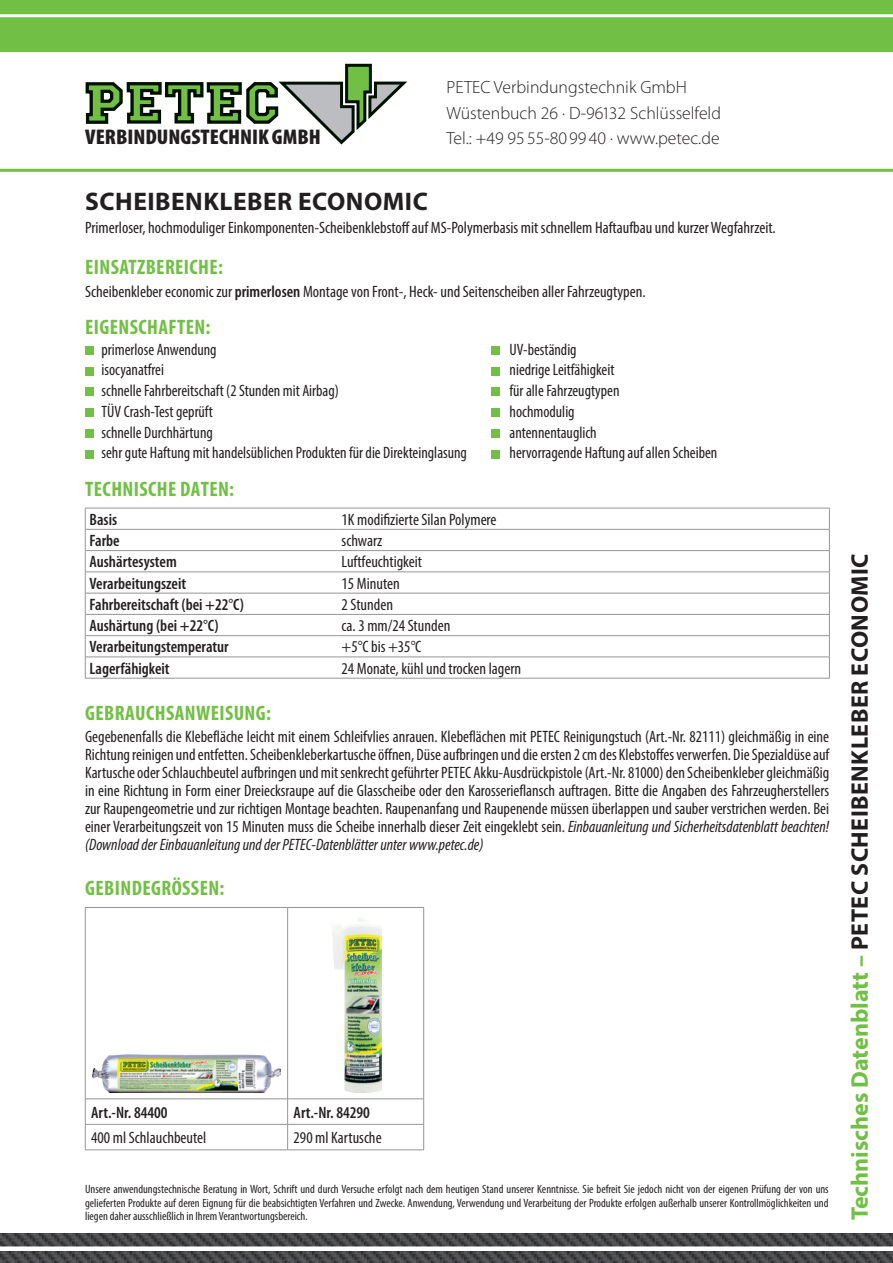
<style>
.page{position:relative;width:893px;height:1263px;background:#fff}
.page>*{position:absolute;margin:0;border:0;box-sizing:border-box;transform-origin:0 0}
.t1{font:700 25.5px "Myriad Pro";letter-spacing:.02em;color:#231f20}
.t2{font:700 24px "Myriad Pro";letter-spacing:.02em;color:#231f20}
.t3{font:900 condensed 21.3px "Myriad Pro";color:#231f20;scale:1.05 1}
.t4{font:700 condensed 21px "Myriad Pro";letter-spacing:.02em;color:#71bf44}
.t5{font:300 17.7px "Myriad Pro";color:#231f20}
.Textkörper_2{font:condensed 16.5px/18px "Myriad Pro";color:#231f20;text-align:justify}
.t6{font:600 condensed 16.5px "Myriad Pro";color:#231f20}
.Textkörper{font:condensed 12px/13.5px "Myriad Pro";color:#231f20;text-align:justify}
.s1{font-weight:600}
.s2{font-style:italic}
.s3{color:#71bf44}
</style>
<div class="page">
<div style="left:0;top:0;width:893px;height:51px;background:#71bf44"></div>
<hr style="left:0;top:14px;width:893px;height:3px;background:#fff">
<svg style="left:85px;top:63px;width:323px;height:82px"></svg>
<img style="left:0;top:1233px;width:893px;height:30px">
<div style="left:0;top:1246px;width:893px;height:5px;background:#fff"></div>
<div style="left:85px;top:346px;width:9px;height:8px;background:#71bf44"></div>
<div style="left:492px;top:346px;width:8px;height:8px;background:#71bf44"></div>
<div style="left:85px;top:367px;width:9px;height:8px;background:#71bf44"></div>
<div style="left:492px;top:367px;width:8px;height:8px;background:#71bf44"></div>
<div style="left:85px;top:387px;width:9px;height:9px;background:#71bf44"></div>
<div style="left:492px;top:387px;width:8px;height:9px;background:#71bf44"></div>
<div style="left:85px;top:408px;width:9px;height:9px;background:#71bf44"></div>
<div style="left:492px;top:408px;width:8px;height:9px;background:#71bf44"></div>
<div style="left:85px;top:429px;width:9px;height:8px;background:#71bf44"></div>
<div style="left:492px;top:429px;width:8px;height:8px;background:#71bf44"></div>
<div style="left:85px;top:450px;width:9px;height:8px;background:#71bf44"></div>
<div style="left:492px;top:450px;width:8px;height:8px;background:#71bf44"></div>
<svg style="left:337px;top:551px;width:492px;height:127px"></svg>
<hr style="left:85px;top:529px;width:252px;height:1px;background:#939598">
<hr style="left:85px;top:550px;width:252px;height:1px;background:#939598">
<hr style="left:85px;top:572px;width:252px;height:1px;background:#939598">
<hr style="left:85px;top:593px;width:252px;height:1px;background:#939598">
<hr style="left:85px;top:614px;width:252px;height:1px;background:#939598">
<hr style="left:85px;top:635px;width:252px;height:1px;background:#939598">
<hr style="left:85px;top:657px;width:252px;height:1px;background:#939598">
<hr style="left:85px;top:508px;width:252px;height:1px;background:#939598">
<hr style="left:337px;top:508px;width:493px;height:1px;background:#939598">
<svg style="left:85px;top:508px;width:1px;height:170px"></svg>
<hr style="left:85px;top:678px;width:252px;height:1px;background:#939598">
<hr style="left:337px;top:529px;width:493px;height:1px;background:#939598">
<hr style="left:337px;top:550px;width:493px;height:1px;background:#939598">
<hr style="left:337px;top:572px;width:493px;height:1px;background:#939598">
<hr style="left:337px;top:593px;width:493px;height:1px;background:#939598">
<hr style="left:337px;top:614px;width:493px;height:1px;background:#939598">
<hr style="left:337px;top:635px;width:493px;height:1px;background:#939598">
<hr style="left:337px;top:657px;width:493px;height:1px;background:#939598">
<svg style="left:829px;top:508px;width:1px;height:170px"></svg>
<hr style="left:337px;top:678px;width:493px;height:1px;background:#939598">
<hr style="left:85px;top:907px;width:203px;height:1px;background:#939598">
<hr style="left:85px;top:908px;width:1px;height:190px;background:#939598">
<hr style="left:288px;top:907px;width:136px;height:1px;background:#939598">
<hr style="left:287px;top:908px;width:1px;height:190px;background:#939598">
<hr style="left:423px;top:908px;width:1px;height:190px;background:#939598">
<hr style="left:85px;top:1098px;width:203px;height:1px;background:#939598">
<hr style="left:288px;top:1098px;width:136px;height:1px;background:#939598">
<hr style="left:85px;top:1124px;width:203px;height:1px;background:#939598">
<svg style="left:85px;top:1099px;width:1px;height:50px"></svg>
<hr style="left:288px;top:1124px;width:136px;height:1px;background:#939598">
<svg style="left:287px;top:1099px;width:1px;height:50px"></svg>
<svg style="left:423px;top:1099px;width:1px;height:50px"></svg>
<hr style="left:85px;top:1149px;width:203px;height:1px;background:#939598">
<hr style="left:288px;top:1149px;width:136px;height:1px;background:#939598">
<img style="left:92px;top:1054px;width:189px;height:39px">
<img style="left:332px;top:918px;width:50px;height:175px">
<hr style="left:0;top:169px;width:893px;height:3px;background:#71bf44">
<p class="t3" style="left:85px;top:124px;width:226px">VERBINDUNGSTECHNIK GMBH</p>
<p class="t5" style="left:446px;top:77px;width:242px">PETEC Verbindungstechnik GmbH</p>
<p class="t5" style="left:446px;top:102px;width:276px">Wüstenbuch 26 · D-96132 Schlüsselfeld</p>
<p class="t5" style="left:446px;top:128px;width:275px">Tel.: +49 95 55-80 99 40 · www.petec.de</p>
<p class="t1" style="left:85px;top:184px;width:344px">SCHEIBENKLEBER ECONOMIC</p>
<p class="Textkörper_2" style="left:85px;top:218px;width:692px">Primerloser, hochmoduliger Einkomponenten-Scheibenklebstoff auf MS-Polymerbasis mit schnellem Haftaufbau und kurzer Wegfahrzeit.</p>
<p class="t4" style="left:85px;top:254px;width:139px">EINSATZBEREICHE:</p>
<p class="Textkörper_2" style="left:85px;top:282px;width:562px">Scheibenkleber economic zur <span class="s1">primerlosen</span> Montage von Front-, Heck- und Seitenscheiben aller Fahrzeugtypen.</p>
<p class="t4" style="left:85px;top:314px;width:127px">EIGENSCHAFTEN:</p>
<p class="Textkörper_2" style="left:102px;top:340px;width:117px">primerlose Anwendung</p>
<p class="Textkörper_2" style="left:510px;top:340px;width:69px">UV-beständig</p>
<p class="Textkörper_2" style="left:102px;top:361px;width:64px">isocyanatfrei</p>
<p class="Textkörper_2" style="left:510px;top:361px;width:106px">niedrige Leitfähigkeit</p>
<p class="Textkörper_2" style="left:102px;top:381px;width:239px">schnelle Fahrbereitschaft (2 Stunden mit Airbag)</p>
<p class="Textkörper_2" style="left:510px;top:381px;width:111px">für alle Fahrzeugtypen</p>
<p class="Textkörper_2" style="left:102px;top:402px;width:113px">TÜV Crash-Test geprüft</p>
<p class="Textkörper_2" style="left:510px;top:402px;width:67px">hochmodulig</p>
<p class="Textkörper_2" style="left:102px;top:423px;width:113px">schnelle Durchhärtung</p>
<p class="Textkörper_2" style="left:510px;top:423px;width:89px">antennentauglich</p>
<p class="Textkörper_2" style="left:102px;top:444px;width:367px">sehr gute Haftung mit handelsüblichen Produkten für die Direkteinglasung</p>
<p class="Textkörper_2" style="left:510px;top:444px;width:209px">hervorragende Haftung auf allen Scheiben</p>
<p class="t4" style="left:85px;top:475px;width:150px">TECHNISCHE DATEN:</p>
<p class="t6" style="left:90px;top:509px;width:29px">Basis</p>
<p class="Textkörper_2" style="left:342px;top:510px;width:156px">1K modifizierte Silan Polymere</p>
<p class="t6" style="left:90px;top:530px;width:32px">Farbe</p>
<p class="Textkörper_2" style="left:342px;top:531px;width:42px">schwarz</p>
<p class="t6" style="left:90px;top:552px;width:89px">Aushärtesystem</p>
<p class="Textkörper_2" style="left:342px;top:553px;width:82px">Luftfeuchtigkeit</p>
<p class="t6" style="left:90px;top:573px;width:98px">Verarbeitungszeit</p>
<p class="Textkörper_2" style="left:342px;top:574px;width:60px">15 Minuten</p>
<p class="t6" style="left:90px;top:594px;width:156px">Fahrbereitschaft (bei +22°C)</p>
<p class="Textkörper_2" style="left:342px;top:595px;width:53px">2 Stunden</p>
<p class="t6" style="left:90px;top:615px;width:131px">Aushärtung (bei +22°C)</p>
<p class="Textkörper_2" style="left:342px;top:616px;width:110px">ca. 3 mm/24 Stunden</p>
<p class="t6" style="left:90px;top:637px;width:141px">Verarbeitungstemperatur</p>
<p class="Textkörper_2" style="left:342px;top:638px;width:81px">+5°C bis +35°C</p>
<p class="t6" style="left:90px;top:658px;width:82px">Lagerfähigkeit</p>
<p class="Textkörper_2" style="left:342px;top:659px;width:181px">24 Monate, kühl und trocken lagern</p>
<p class="t4" style="left:85px;top:700px;width:187px">GEBRAUCHSANWEISUNG:</p>
<p class="Textkörper_2" style="left:85px;top:727px;width:746px">Gegebenenfalls die Klebefläche leicht mit einem Schleifvlies anrauen. Klebeflächen mit PETEC Reinigungstuch (Art.-Nr. 82111) gleichmäßig in eine Richtung reinigen und entfetten. Scheibenkleberkartusche öffnen, Düse aufbringen und die ersten 2 cm des Klebstoffes verwerfen. Die Spezialdüse auf Kartusche oder Schlauchbeutel aufbringen und mit senkrecht geführter PETEC Akku-Ausdrückpistole (Art.-Nr. 81000) den Scheibenkleber gleichmäßig in eine Richtung in Form einer Dreiecksraupe auf die Glasscheibe oder den Karosserieflansch auftragen. Bitte die Angaben des Fahrzeugherstellers zur Raupengeometrie und zur richtigen Montage beachten. Raupenanfang und Raupenende müssen überlappen und sauber verstrichen werden. Bei einer Verarbeitungszeit von 15 Minuten muss die Scheibe innerhalb dieser Zeit eingeklebt sein. <span class="s2">Einbauanleitung und Sicherheitsdatenblatt beachten! (Download der Einbauanleitung und der PETEC-Datenblätter unter www.petec.de)</span></p>
<p class="t4" style="left:85px;top:875px;width:141px">GEBINDEGRÖSSEN:</p>
<p class="t6" style="left:91px;top:1102px;width:78px">Art.-Nr. 84400</p>
<p class="t6" style="left:294px;top:1102px;width:78px">Art.-Nr. 84290</p>
<p class="Textkörper_2" style="left:91px;top:1129px;width:117px">400 ml Schlauchbeutel</p>
<p class="Textkörper_2" style="left:294px;top:1129px;width:90px">290 ml Kartusche</p>
<p class="Textkörper" style="left:85px;top:1182px;width:745px">Unsere anwendungstechnische Beratung in Wort, Schrift und durch Versuche erfolgt nach dem heutigen Stand unserer Kenntnisse. Sie befreit Sie jedoch nicht von der eigenen Prüfung der von uns gelieferten Produkte auf deren Eignung für die beabsichtigten Verfahren und Zwecke. Anwendung, Verwendung und Verarbeitung der Produkte erfolgen außerhalb unserer Kontrollmöglichkeiten und liegen daher ausschließlich in Ihrem Verantwortungsbereich.</p>
<p class="t2" style="left:844px;top:1220px;width:668px;rotate:-90deg"><span class="s3">Technisches Datenblatt –</span> PETEC SCHEIBENKLEBER ECONOMIC</p>
</div>
